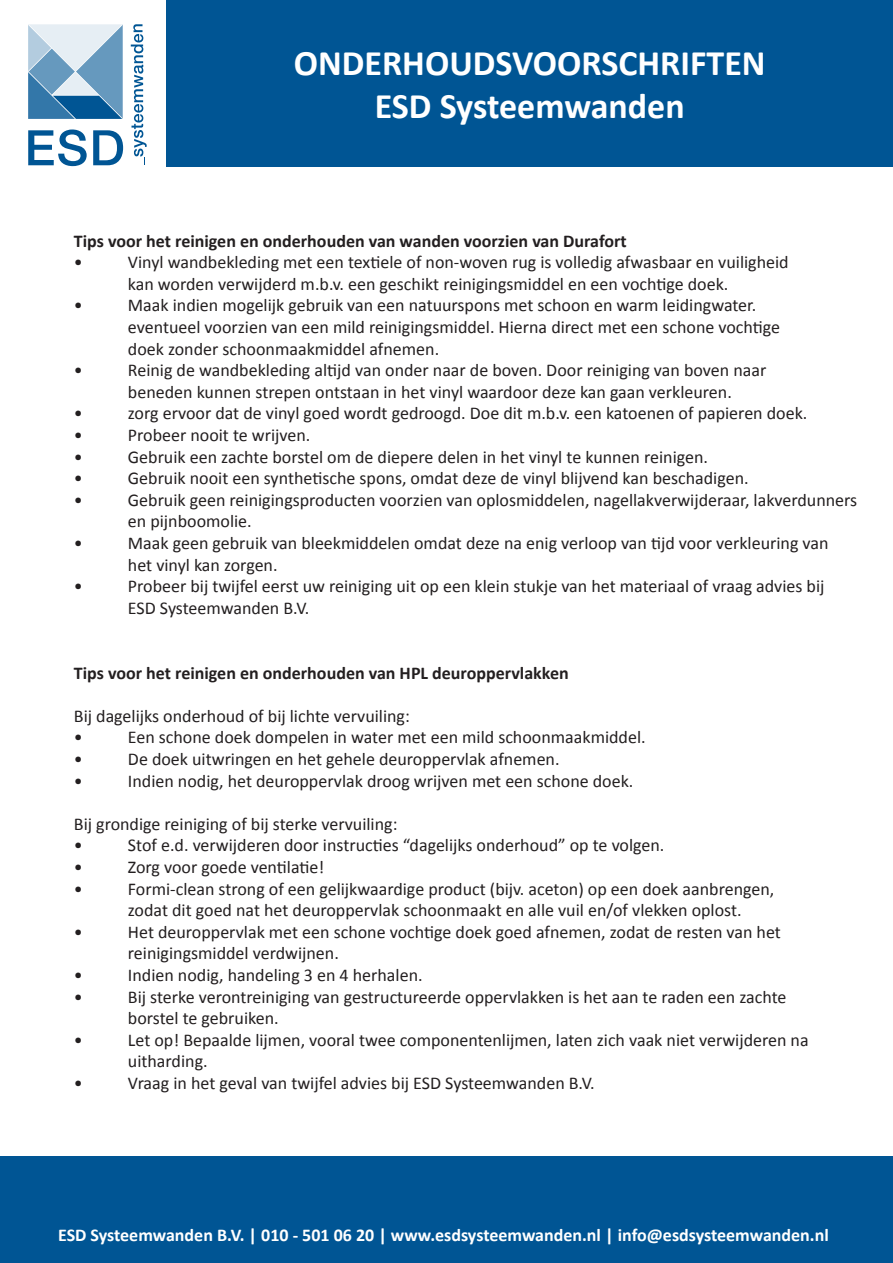
<style>
.page{position:relative;width:893px;height:1263px;background:#fff}
.page>*{position:absolute;margin:0;border:0;box-sizing:border-box;transform-origin:0 0}
.t1{font:700 36px/43.2px "Calibri";color:#fff;text-align:center}
.t2{font:18px/21.6px "Calibri";color:#231f20}
.t3{font:700 18px "Calibri";color:#231f20}
.t4{font:700 18px "Calibri";color:#fff}
</style>
<div class="page">
<div style="left:166px;top:0;width:727px;height:166px;background:#005594"></div>
<svg style="left:28px;top:129px;width:59px;height:37px"></svg>
<svg style="left:93px;top:130px;width:30px;height:35px"></svg>
<svg style="left:131px;top:24px;width:16px;height:141px"></svg>
<svg style="left:28px;top:24px;width:95px;height:95px;background:#85adcb"></svg>
<div style="left:0;top:1157px;width:893px;height:106px;background:#005594"></div>
<h1 class="t1" style="left:294px;top:39px;width:473px">ONDERHOUDSVOORSCHRIFTEN<br>ESD Systeemwanden</h1>
<p class="t3" style="left:74px;top:229px;width:554px">Tips voor het reinigen en onderhouden van wanden voorzien van Durafort</p>
<p class="t2" style="left:74px;top:250px;width:10px">•</p>
<p class="t2" style="left:128px;top:250px;width:662px">Vinyl wandbekleding met een textiele of non-woven rug is volledig afwasbaar en vuiligheid kan worden verwijderd m.b.v. een geschikt reinigingsmiddel en een vochtige doek.</p>
<p class="t2" style="left:74px;top:294px;width:10px">•</p>
<p class="t2" style="left:128px;top:294px;width:654px">Maak indien mogelijk gebruik van een natuurspons met schoon en warm leidingwater. eventueel voorzien van een mild reinigingsmiddel. Hierna direct met een schone vochtige doek zonder schoonmaakmiddel afnemen.</p>
<p class="t2" style="left:74px;top:358px;width:10px">•</p>
<p class="t2" style="left:128px;top:358px;width:640px">Reinig de wandbekleding altijd van onder naar de boven. Door reiniging van boven naar beneden kunnen strepen ontstaan in het vinyl waardoor deze kan gaan verkleuren.</p>
<p class="t2" style="left:74px;top:402px;width:10px">•</p>
<p class="t2" style="left:128px;top:402px;width:681px">zorg ervoor dat de vinyl goed wordt gedroogd. Doe dit m.b.v. een katoenen of papieren doek.</p>
<p class="t2" style="left:74px;top:423px;width:10px">•</p>
<p class="t2" style="left:128px;top:423px;width:184px">Probeer nooit te wrijven.</p>
<p class="t2" style="left:74px;top:445px;width:10px">•</p>
<p class="t2" style="left:128px;top:445px;width:582px">Gebruik een zachte borstel om de diepere delen in het vinyl te kunnen reinigen.</p>
<p class="t2" style="left:74px;top:466px;width:10px">•</p>
<p class="t2" style="left:128px;top:466px;width:622px">Gebruik nooit een synthetische spons, omdat deze de vinyl blijvend kan beschadigen.</p>
<p class="t2" style="left:74px;top:488px;width:10px">•</p>
<p class="t2" style="left:128px;top:488px;width:731px">Gebruik geen reinigingsproducten voorzien van oplosmiddelen, nagellakverwijderaar, lakverdunners en pijnboomolie.</p>
<p class="t2" style="left:74px;top:531px;width:10px">•</p>
<p class="t2" style="left:128px;top:531px;width:702px">Maak geen gebruik van bleekmiddelen omdat deze na enig verloop van tijd voor verkleuring van het vinyl kan zorgen.</p>
<p class="t2" style="left:74px;top:574px;width:10px">•</p>
<p class="t2" style="left:128px;top:574px;width:698px">Probeer bij twijfel eerst uw reiniging uit op een klein stukje van het materiaal of vraag advies bij<br>ESD Systeemwanden B.V.</p>
<p class="t3" style="left:74px;top:661px;width:496px">Tips voor het reinigen en onderhouden van HPL deuroppervlakken</p>
<p class="t2" style="left:74px;top:704px;width:338px">Bij dagelijks onderhoud of bij lichte vervuiling: •</p>
<p class="t2" style="left:128px;top:726px;width:519px">Een schone doek dompelen in water met een mild schoonmaakmiddel.</p>
<p class="t2" style="left:74px;top:747px;width:10px">•</p>
<p class="t2" style="left:128px;top:747px;width:433px">De doek uitwringen en het gehele deuroppervlak afnemen.</p>
<p class="t2" style="left:74px;top:769px;width:10px">•</p>
<p class="t2" style="left:128px;top:769px;width:507px">Indien nodig, het deuroppervlak droog wrijven met een schone doek.</p>
<p class="t2" style="left:74px;top:812px;width:325px">Bij grondige reiniging of bij sterke vervuiling: •</p>
<p class="t2" style="left:128px;top:834px;width:538px">Stof e.d. verwijderen door instructies “dagelijks onderhoud” op te volgen.</p>
<p class="t2" style="left:74px;top:855px;width:10px">•</p>
<p class="t2" style="left:128px;top:855px;width:198px">Zorg voor goede ventilatie!</p>
<p class="t2" style="left:74px;top:877px;width:10px">•</p>
<p class="t2" style="left:128px;top:877px;width:648px">Formi-clean strong of een gelijkwaardige product (bijv. aceton) op een doek aanbrengen, zodat dit goed nat het deuroppervlak schoonmaakt en alle vuil en/of vlekken oplost.</p>
<p class="t2" style="left:74px;top:920px;width:10px">•</p>
<p class="t2" style="left:128px;top:920px;width:655px">Het deuroppervlak met een schone vochtige doek goed afnemen, zodat de resten van het reinigingsmiddel verdwijnen.</p>
<p class="t2" style="left:74px;top:963px;width:10px">•</p>
<p class="t2" style="left:128px;top:963px;width:296px">Indien nodig, handeling 3 en 4 herhalen.</p>
<p class="t2" style="left:74px;top:985px;width:10px">•</p>
<p class="t2" style="left:128px;top:985px;width:660px">Bij sterke verontreiniging van gestructureerde oppervlakken is het aan te raden een zachte borstel te gebruiken.</p>
<p class="t2" style="left:74px;top:1028px;width:10px">•</p>
<p class="t2" style="left:128px;top:1028px;width:682px">Let op! Bepaalde lijmen, vooral twee componentenlijmen, laten zich vaak niet verwijderen na uitharding.</p>
<p class="t2" style="left:74px;top:1071px;width:10px">•</p>
<p class="t2" style="left:128px;top:1071px;width:468px">Vraag in het geval van twijfel advies bij ESD Systeemwanden B.V.</p>
<p class="t4" style="left:58px;top:1224px;width:772px">ESD Systeemwanden B.V. | 010 - 501 06 20 | www.esdsysteemwanden.nl | info@esdsysteemwanden.nl</p>
</div>
